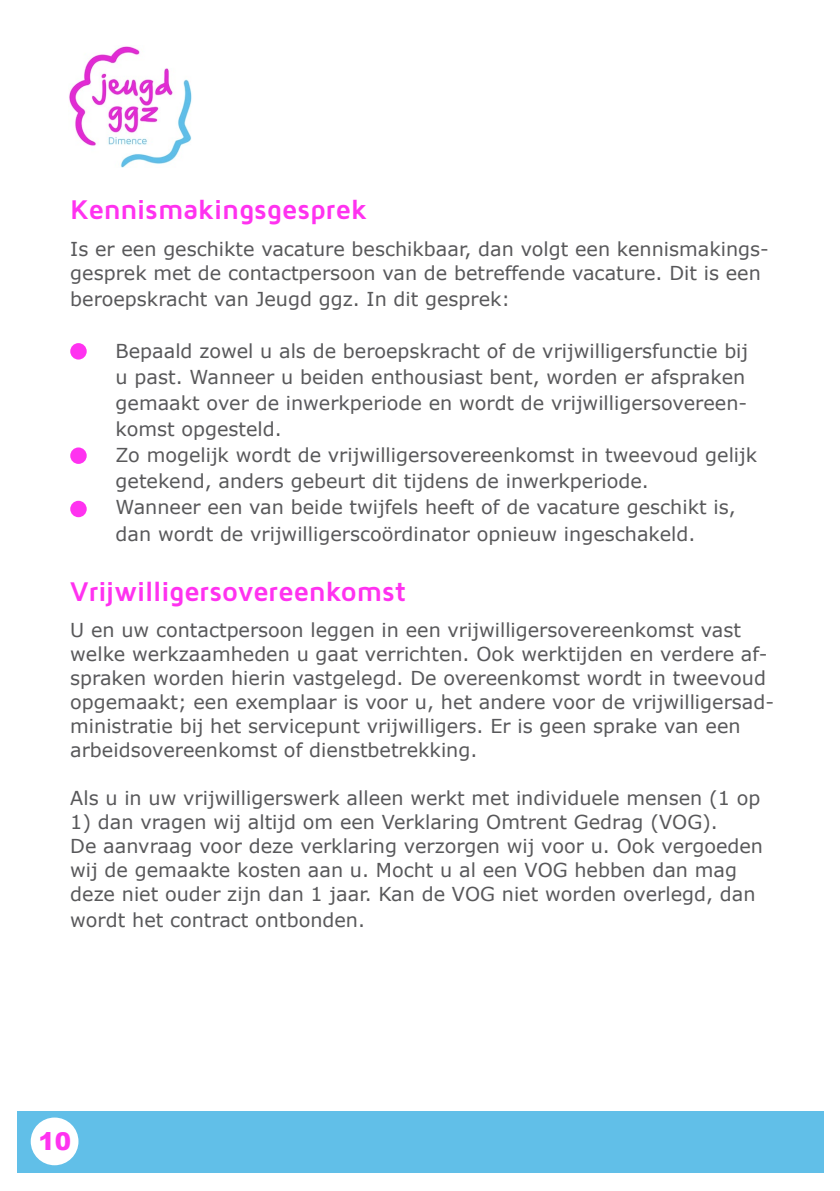
<style>
.page{position:relative;width:840px;height:1191px;background:#fff}
.page>*{position:absolute;margin:0;border:0;box-sizing:border-box;transform-origin:0 0}
.t1{font:700 28px "Maven Pro";letter-spacing:-.015em;color:#ff32f0}
.t2{font:900 24.4px "Arial";color:#ff32f0}
.t3{font:19.2px/24px "Verdana";color:#58585a}
</style>
<div class="page">
<div style="left:70px;top:343px;width:17px;height:16px;background:#ff32f0;border-radius:50%"></div>
<div style="left:70px;top:447px;width:17px;height:17px;background:#ff32f0;border-radius:50%"></div>
<div style="left:70px;top:501px;width:17px;height:16px;background:#ff32f0;border-radius:50%"></div>
<div style="left:17px;top:1110px;width:805px;height:62px;background:#61bfe8"></div>
<div style="left:31px;top:1117px;width:47px;height:48px;background:#fff;border-radius:50%"></div>
<img style="left:69px;top:46px;width:123px;height:121px">
<h1 class="t1" style="left:70px;top:192px;width:298px">Kennismakingsgesprek</h1>
<p class="t3" style="left:70px;top:236px;width:699px">Is er een geschikte vacature beschikbaar, dan volgt een kennismakings&shy;gesprek met de contactpersoon van de betreffende vacature. Dit is een</p>
<p class="t3" style="left:70px;top:286px;width:441px">beroepskracht van Jeugd ggz. In dit gesprek:</p>
<p class="t3" style="left:116px;top:338px;width:642px;line-height:26px">Bepaald zowel u als de beroepskracht of de vrijwilligersfunctie bij u past. Wanneer u beiden enthousiast bent, worden er afspraken gemaakt over de inwerkperiode en wordt de vrijwilligersovereen&shy;komst opgesteld.<br>Zo mogelijk wordt de vrijwilligersovereenkomst in tweevoud gelijk getekend, anders gebeurt dit tijdens de inwerkperiode.<br>Wanneer een van beide twijfels heeft of de vacature geschikt is, dan wordt de vrijwilligerscoördinator opnieuw ingeschakeld.</p>
<h1 class="t1" style="left:70px;top:573px;width:337px">Vrijwilligersovereenkomst</h1>
<p class="t3" style="left:70px;top:617px;width:705px">U en uw contactpersoon leggen in een vrijwilligersovereenkomst vast welke werkzaamheden u gaat verrichten. Ook werktijden en verdere af&shy;spraken worden hierin vastgelegd. De overeenkomst wordt in tweevoud opgemaakt; een exemplaar is voor u, het andere voor de vrijwilligersad&shy;ministratie bij het servicepunt vrijwilligers. Er is geen sprake van een arbeidsovereenkomst of dienstbetrekking.</p>
<p class="t3" style="left:70px;top:785px;width:691px">Als u in uw vrijwilligerswerk alleen werkt met individuele mensen (1 op</p>
<p class="t3" style="left:70px;top:809px;width:694px">1) dan vragen wij altijd om een Verklaring Omtrent Gedrag (VOG).<br>De aanvraag voor deze verklaring verzorgen wij voor u. Ook vergoeden wij de gemaakte kosten aan u. Mocht u al een VOG hebben dan mag deze niet ouder zijn dan 1 jaar. Kan de VOG niet worden overlegd, dan</p>
<p class="t3" style="left:70px;top:907px;width:296px">wordt het contract ontbonden.</p>
<p class="t2" style="left:38px;top:1124px;width:34px">10</p>
</div>
